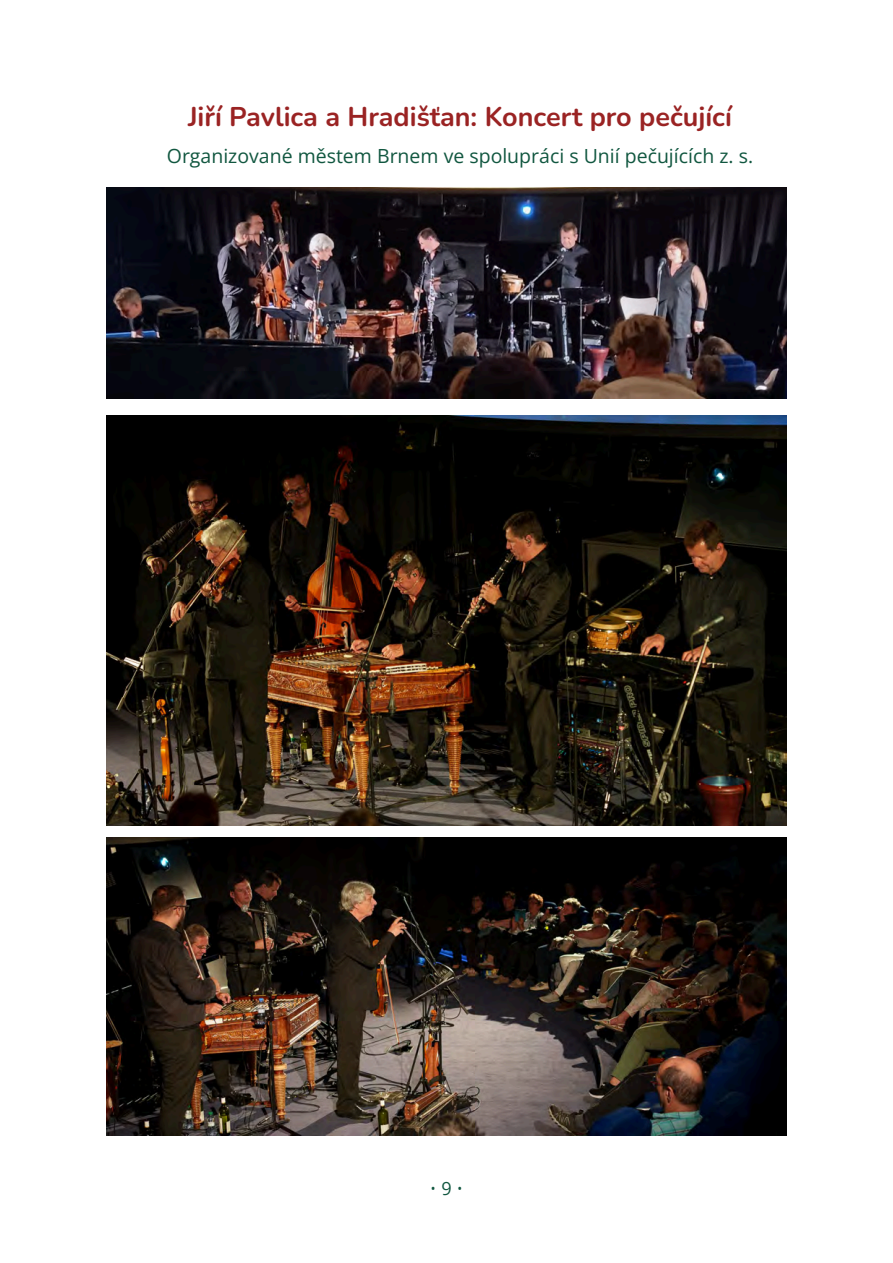
<style>
.page{position:relative;width:893px;height:1263px;background:#fff}
.page>*{position:absolute;margin:0;border:0;box-sizing:border-box;transform-origin:0 0}
.t1{font:700 27px "Nunito";color:#9a2323}
.t2{font:19.5px "Open Sans";color:#115740}
.t3{font:300 18px "Open Sans";color:#115740}
.s1{font-weight:400}
</style>
<div class="page">
<img style="left:106px;top:187px;width:681px;height:212px">
<img style="left:106px;top:416px;width:681px;height:410px">
<img style="left:106px;top:837px;width:681px;height:298px">
<p class="t1" style="left:188px;top:98px;width:545px">Jiří Pavlica a Hradišťan: Koncert pro pečující</p>
<p class="t2" style="left:167px;top:142px;width:588px">Organizované městem Brnem ve spolupráci s Unií pečujících z. s.</p>
<p class="t3" style="left:430px;top:1175px;width:35px">• <span class="s1">9</span> •</p>
</div>
